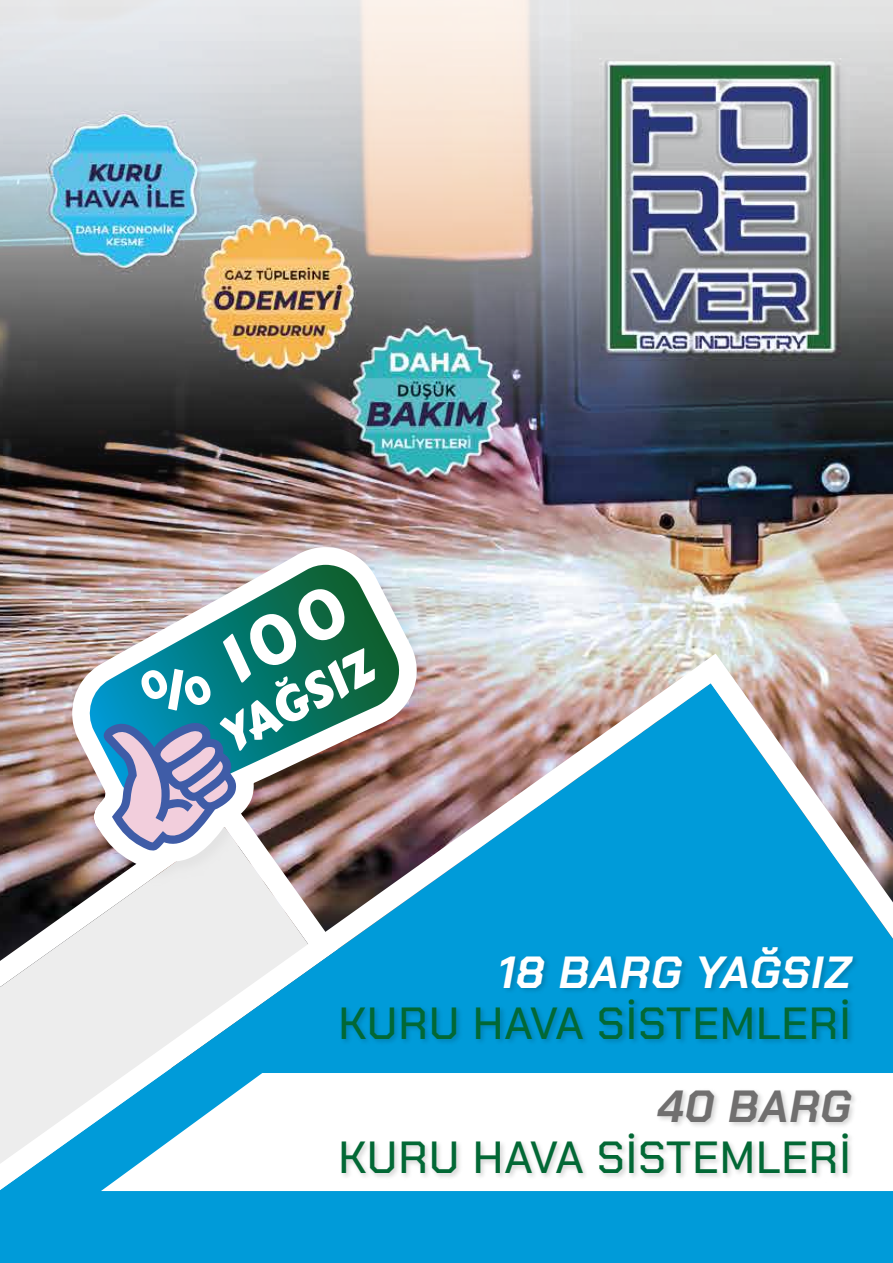
<style>
.page{position:relative;width:893px;height:1263px;background:#fff}
.page>*{position:absolute;margin:0;border:0;box-sizing:border-box;transform-origin:0 0}
.t1{font:67.5px "Carter One";color:#fff;scale:.9 1}
.t2{font:49.5px "Carter One";color:#fff}
.t3{font:500 45px "Chakra Petch";letter-spacing:.02em;color:#026835}
.t4{font:italic 700 45px "Chakra Petch";letter-spacing:.02em;color:#fff}
.t5{font:italic 700 45px "Chakra Petch";letter-spacing:.02em;color:#706f6f}
</style>
<div class="page">
<img style="left:0;top:0;width:893px;height:654px">
<div style="left:0;top:1190px;width:893px;height:73px;background:#009bd9"></div>
<svg style="left:0;top:654px;width:893px;height:536px;background:#7bb2ca"></svg>
<svg style="left:96px;top:1071px;width:797px;height:121px"></svg>
<img style="left:334px;top:1079px;width:527px;height:127px">
<img style="left:43px;top:522px;width:402px;height:373px">
<img style="left:85px;top:565px;width:315px;height:244px">
<svg style="left:103px;top:720px;width:133px;height:131px"></svg>
<img style="left:334px;top:942px;width:528px;height:130px">
<h1 class="t1" style="left:123px;top:659px;width:245px;rotate:-27deg">% 100</h1>
<p class="t2" style="left:207px;top:704px;width:167px;rotate:-27deg">YAĞSIZ</p>
<p class="t4" style="left:498px;top:946px;width:355px">18 BARG YAĞSIZ</p>
<p class="t3" style="left:339px;top:997px;width:514px">KURU HAVA SİSTEMLERİ</p>
<p class="t5" style="left:658px;top:1080px;width:195px">40 BARG</p>
<p class="t3" style="left:339px;top:1131px;width:514px">KURU HAVA SİSTEMLERİ</p>
</div>
